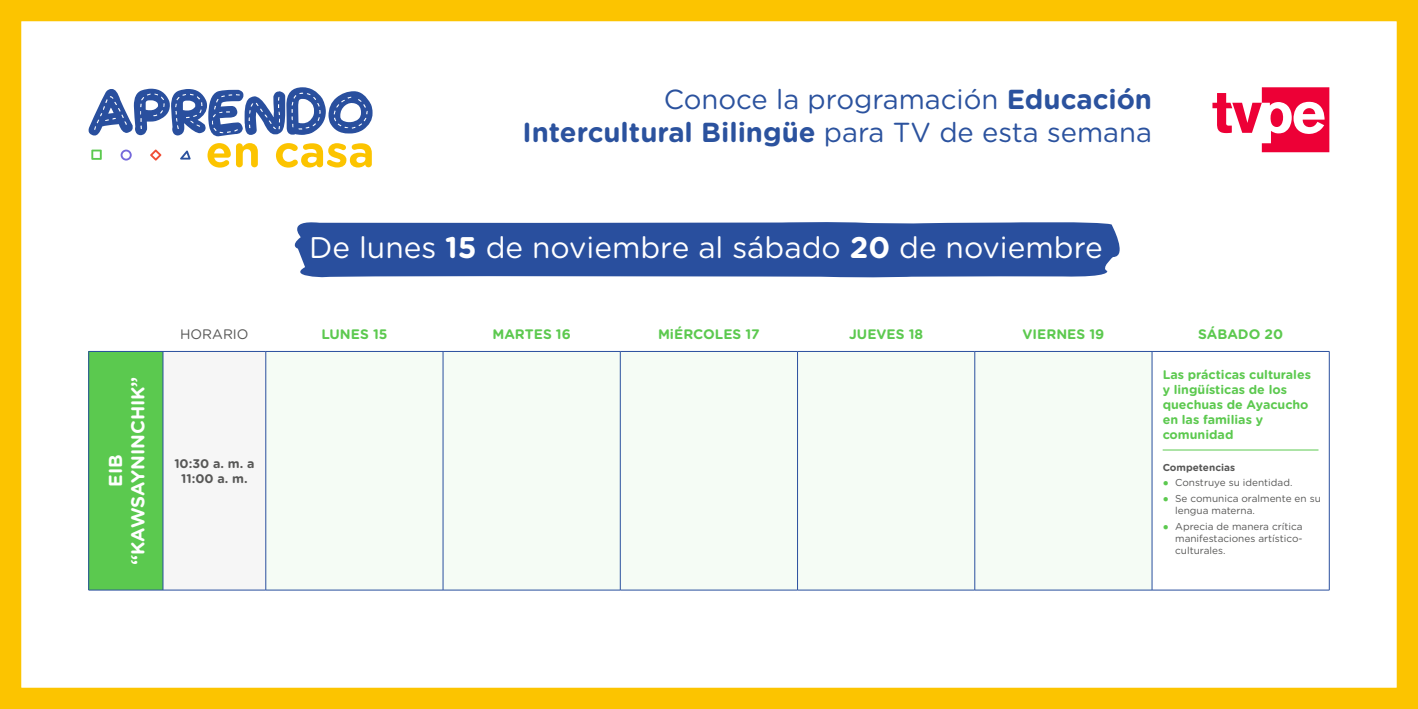
<style>
.page{position:relative;width:1418px;height:709px;background:#fff}
.page>*{position:absolute;margin:0;border:0;box-sizing:border-box;transform-origin:0 0}
.t1{font:29.88px "Gotham Rounded";color:#fff}
.t2{font:27.5px/33px "Gotham Rounded";color:#2b529e;text-align:right}
.t3{font:700 18.75px/22.5px "Gotham Rounded";color:#fff;text-align:center}
.t4{font:700 13.75px "Gotham Rounded";color:#5cc94f}
.t5{font:13.75px "Gotham Rounded";color:#575756}
.t6{font:700 12.5px/15px "Gotham Rounded";color:#5cc94f}
.t7{font:700 12.5px/15px "Gotham Rounded";color:#575756;text-align:center}
.t8{font:10px/12px "Gotham Rounded";color:#575756}
.t9{font:700 10px "Gotham Rounded";color:#575756}
.s1{font-weight:700}
.s2{font-family:"Calibri";font-weight:700;color:#5cc94f}
</style>
<div class="page">
<div style="left:0;top:0;width:1417px;height:709px;border:21px solid #fcc400"></div>
<svg style="left:89px;top:87px;width:283px;height:49px"></svg>
<svg style="left:207px;top:143px;width:51px;height:25px"></svg>
<svg style="left:276px;top:143px;width:96px;height:25px"></svg>
<svg style="left:150px;top:149px;width:11px;height:12px"></svg>
<svg style="left:180px;top:150px;width:11px;height:9px"></svg>
<svg style="left:121px;top:150px;width:11px;height:10px"></svg>
<svg style="left:91px;top:150px;width:11px;height:10px"></svg>
<svg style="left:1212px;top:87px;width:117px;height:65px"></svg>
<div style="left:89px;top:351px;width:74px;height:239px;background:#5bc94f"></div>
<div style="left:163px;top:351px;width:103px;height:239px;background:#f6f6f6"></div>
<div style="left:266px;top:352px;width:885px;height:238px;background:#f5fcf5"></div>
<hr style="left:89px;top:351px;width:74px;height:1px;background:#294f9e">
<hr style="left:88px;top:351px;width:1px;height:239px;background:#294f9e">
<hr style="left:163px;top:351px;width:103px;height:1px;background:#294f9e">
<hr style="left:163px;top:351px;width:1px;height:239px;background:#294f9e">
<hr style="left:266px;top:351px;width:177px;height:1px;background:#294f9e">
<hr style="left:265px;top:351px;width:1px;height:239px;background:#294f9e">
<hr style="left:443px;top:351px;width:177px;height:1px;background:#294f9e">
<hr style="left:443px;top:351px;width:1px;height:239px;background:#294f9e">
<hr style="left:620px;top:351px;width:177px;height:1px;background:#294f9e">
<hr style="left:620px;top:351px;width:1px;height:239px;background:#294f9e">
<hr style="left:797px;top:351px;width:177px;height:1px;background:#294f9e">
<hr style="left:797px;top:351px;width:1px;height:239px;background:#294f9e">
<hr style="left:974px;top:351px;width:177px;height:1px;background:#294f9e">
<hr style="left:974px;top:351px;width:1px;height:239px;background:#294f9e">
<hr style="left:1151px;top:351px;width:178px;height:1px;background:#294f9e">
<hr style="left:1151px;top:351px;width:1px;height:239px;background:#294f9e">
<hr style="left:1328px;top:351px;width:1px;height:239px;background:#294f9e">
<hr style="left:89px;top:590px;width:74px;height:1px;background:#294f9e">
<hr style="left:163px;top:590px;width:103px;height:1px;background:#294f9e">
<hr style="left:266px;top:590px;width:177px;height:1px;background:#294f9e">
<hr style="left:443px;top:590px;width:177px;height:1px;background:#294f9e">
<hr style="left:620px;top:590px;width:177px;height:1px;background:#294f9e">
<hr style="left:797px;top:590px;width:177px;height:1px;background:#294f9e">
<hr style="left:974px;top:590px;width:177px;height:1px;background:#294f9e">
<hr style="left:1151px;top:590px;width:178px;height:1px;background:#294f9e">
<hr style="left:1162px;top:450px;width:156px;height:1px;background:#5cc94f">
<div style="left:294px;top:222px;width:826px;height:56px;background:#294f9e"></div>
<h2 class="t2" style="left:522px;top:82px;width:631px">Conoce la programación <span class="s1">Educación<br>Intercultural Bilingüe</span> para TV de esta semana</h2>
<h3 class="t3" style="left:103px;top:565px;width:190px;rotate:-90deg">EIB “KAWSAYNINCHIK”</h3>
<h1 class="t1" style="left:309px;top:227px;width:795px">De lunes <span class="s1">15</span> de noviembre al sábado <span class="s1">20</span> de noviembre</h1>
<h3 class="t5" style="left:180px;top:325px;width:70px">HORARIO</h3>
<h3 class="t4" style="left:321px;top:324px;width:68px">LUNES 15</h3>
<h3 class="t4" style="left:492px;top:324px;width:80px">MARTES 16</h3>
<h3 class="t4" style="left:658px;top:324px;width:103px">MiÉRCOLES 17</h3>
<h3 class="t4" style="left:849px;top:324px;width:75px">JUEVES 18</h3>
<h3 class="t4" style="left:1022px;top:324px;width:83px">VIERNES 19</h3>
<h3 class="t4" style="left:1198px;top:324px;width:86px">SÁBADO 20</h3>
<p class="t7" style="left:174px;top:456px;width:82px">10:30 a. m. a<br>11:00 a. m.</p>
<p class="t6" style="left:1162px;top:367px;width:150px">Las prácticas culturales y lingüísticas de los quechuas de Ayacucho en las familias y comunidad</p>
<p class="t9" style="left:1162px;top:460px;width:74px">Competencias</p>
<p class="t8" style="left:1162px;top:476px;width:131px"><span class="s2">●</span> Construye su identidad.</p>
<p class="t8" style="left:1175px;top:492px;width:147px;text-indent:-12px"><span class="s2">●</span> Se comunica oralmente en su lengua materna.</p>
<p class="t8" style="left:1175px;top:520px;width:129px;text-align:justify;text-indent:-12px"><span class="s2">●</span> Aprecia de manera crítica manifestaciones artístico&shy;culturales.</p>
</div>
